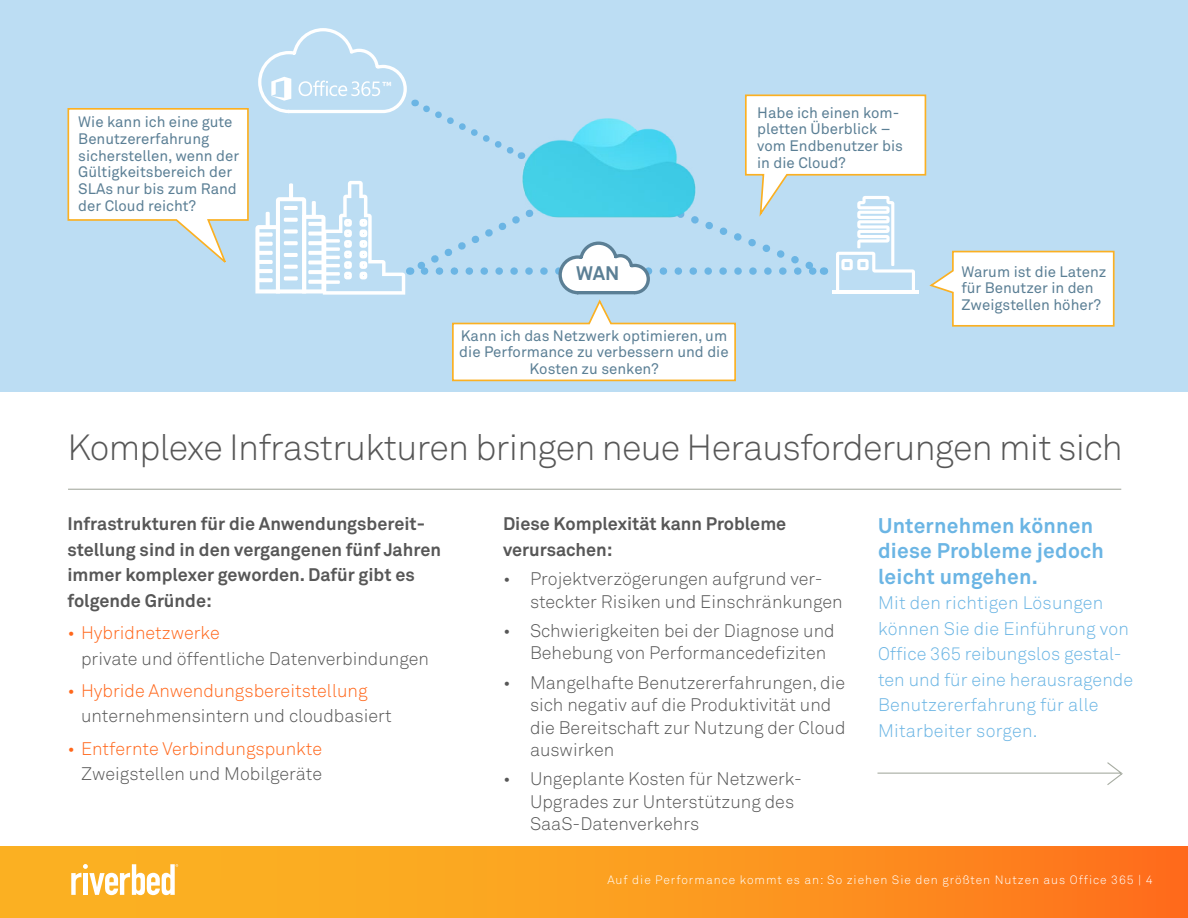
<style>
.page{position:relative;width:1188px;height:918px;background:#fff}
.page>*{position:absolute;margin:0;border:0;box-sizing:border-box;transform-origin:0 0}
.t1{font:300 36px "Akkurat Pro";letter-spacing:-.02em;color:#575757}
.t2{font:700 21px/25.5px "Akkurat Pro";letter-spacing:.01em;color:#6bb5e4}
.t3{font:700 19.35px "Akkurat Pro";color:#5b7f95}
.t4{font:300 18px/22.5px "Akkurat Pro";color:#575757}
.t5{font:700 18px/25.5px "Akkurat Pro";color:#575757}
.t6{font:300 18px/25.5px "Akkurat Pro";letter-spacing:.005em;color:#6bb5e4}
.t7{font:300 18px "Akkurat Pro";color:#ff671b}
.t8{font:15px/16.6px "Akkurat Pro";color:#5b7f95}
.t9{font:600 13.65px "Source Sans Pro";color:#fff}
.t10{font:300 12px "Akkurat Pro";letter-spacing:.08em;color:#fff}
</style>
<div class="page">
<div style="left:0;top:847px;width:1188px;height:71px;background:linear-gradient(to right,#fabd23,#fe771d)"></div>
<svg style="left:71px;top:864px;width:107px;height:31px"></svg>
<div style="left:0;top:0;width:1188px;height:392px;background:#bcddf3"></div>
<hr style="left:68px;top:489px;width:1053px;height:1px;background:#a7aca2">
<svg style="left:67px;top:28px;width:1048px;height:354px"></svg>
<svg style="left:877px;top:762px;width:246px;height:23px"></svg>
<p class="t8" style="left:78px;top:114px;width:162px">Wie kann ich eine gute<br>Benutzererfahrung sicherstellen, wenn der<br>Gültigkeitsbereich der<br>SLAs nur bis zum Rand der Cloud reicht?</p>
<p class="t9" style="left:383px;top:77px;width:10px">™</p>
<p class="t8" style="left:757px;top:104px;width:147px">Habe ich einen kom&shy;pletten Überblick – vom Endbenutzer bis in die Cloud?</p>
<p class="t3" style="left:576px;top:261px;width:45px">WAN</p>
<p class="t8" style="left:459px;top:327px;width:271px;text-align:center">Kann ich das Netzwerk optimieren, um die Performance zu verbessern und die<br>Kosten zu senken?</p>
<p class="t8" style="left:961px;top:263px;width:146px">Warum ist die Latenz für Benutzer in den<br>Zweigstellen höher?</p>
<h1 class="t1" style="left:68px;top:426px;width:1057px">Komplexe Infrastrukturen bringen neue Herausforderungen mit sich</h1>
<p class="t5" style="left:68px;top:511px;width:375px">Infrastrukturen für die Anwendungsbereit&shy;stellung sind in den vergangenen fünf Jahren immer komplexer geworden. Dafür gibt es folgende Gründe:</p>
<p class="t7" style="left:68px;top:622px;width:154px">• Hybridnetzwerke</p>
<p class="t4" style="left:81px;top:647px;width:350px">private und öffentliche Datenverbindungen</p>
<p class="t7" style="left:68px;top:680px;width:302px">• Hybride Anwendungsbereitstellung</p>
<p class="t4" style="left:81px;top:705px;width:312px">unternehmensintern und cloudbasiert</p>
<p class="t7" style="left:68px;top:738px;width:256px">• Entfernte Verbindungspunkte</p>
<p class="t4" style="left:81px;top:763px;width:243px">Zweigstellen und Mobilgeräte</p>
<p class="t5" style="left:503px;top:511px;width:285px">Diese Komplexität kann Probleme verursachen:</p>
<p class="t4" style="left:530px;top:568px;width:314px;text-indent:-27px">• Projektverzögerungen aufgrund ver&shy;steckter Risiken und Einschränkungen</p>
<p class="t4" style="left:530px;top:619px;width:306px;text-indent:-27px">• Schwierigkeiten bei der Diagnose und<br>Behebung von Performancedefiziten</p>
<p class="t4" style="left:530px;top:671px;width:317px;text-indent:-27px">• Mangelhafte Benutzererfahrungen, die sich negativ auf die Produktivität und die Bereitschaft zur Nutzung der Cloud auswirken</p>
<p class="t4" style="left:530px;top:768px;width:273px;text-indent:-27px">• Ungeplante Kosten für Netzwerk-<br>Upgrades zur Unterstützung des<br>SaaS-Datenverkehrs</p>
<p class="t2" style="left:878px;top:512px;width:227px">Unternehmen können diese Probleme jedoch leicht umgehen.</p>
<p class="t6" style="left:878px;top:590px;width:256px">Mit den richtigen Lösungen können Sie die Einführung von<br>Office 365 reibungslos gestal&shy;ten und für eine herausragende<br>Benutzererfahrung für alle<br>Mitarbeiter sorgen.</p>
<p class="t10" style="left:608px;top:873px;width:547px">Auf die Performance kommt es an: So ziehen Sie den größten Nutzen aus Office 365 | 4</p>
</div>
